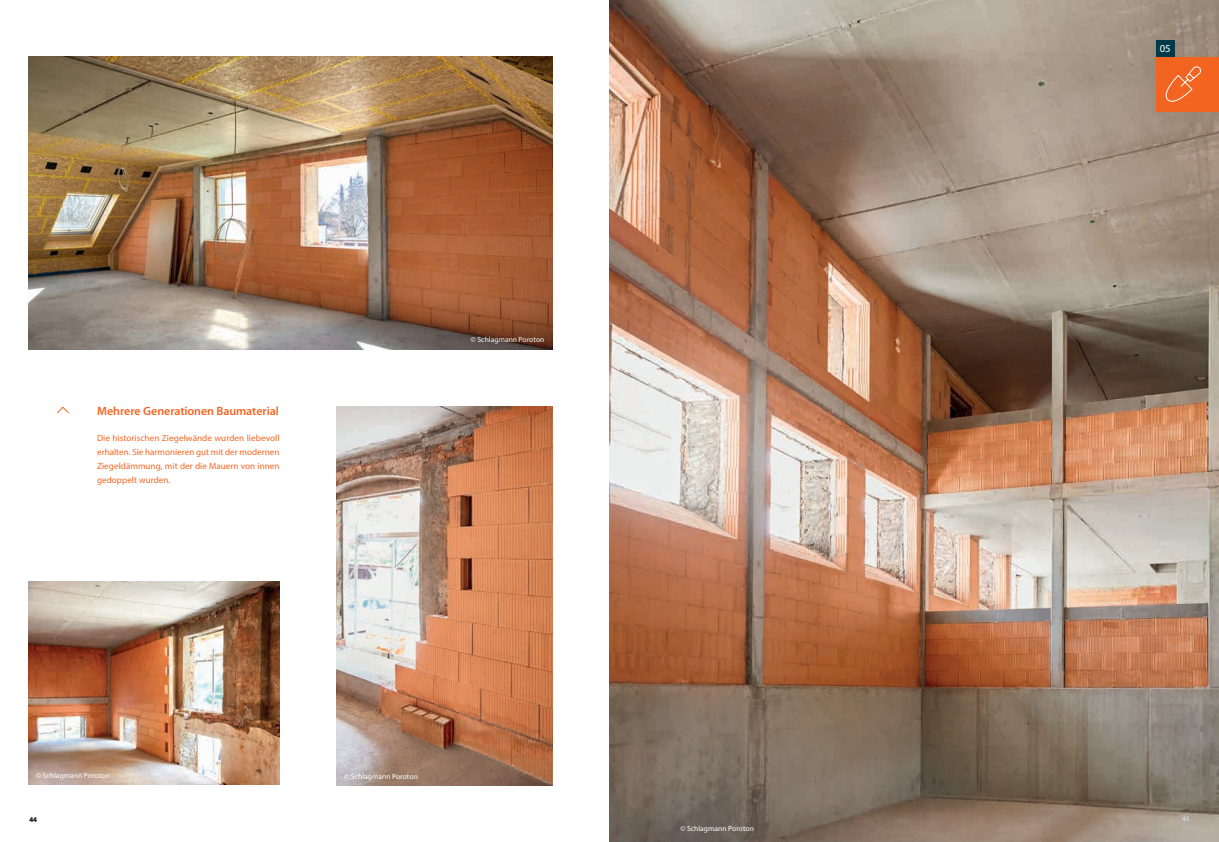
<style>
.page{position:relative;width:1219px;height:842px;background:#fff}
.page>*{position:absolute;margin:0;border:0;box-sizing:border-box;transform-origin:0 0}
.t1{font:600 12px "Myriad Pro";letter-spacing:-.005em;color:#f36421}
.t2{font:10.7px "Myriad Pro";color:#fff}
.t3{font:9px/14px "Myriad Pro";letter-spacing:.005em;color:#f36421;text-align:justify}
.t4{font:7.5px "Myriad Pro";letter-spacing:.01em;color:#fff}
.t5{font:600 7px "Myriad Pro";color:#231f20}
.t6{font:600 7px "Myriad Pro";color:#fff}
</style>
<div class="page">
<img style="left:609px;top:0;width:610px;height:842px">
<div style="left:1156px;top:41px;width:18px;height:36px;background:#003a49"></div>
<img style="left:336px;top:406px;width:217px;height:379px">
<img style="left:28px;top:581px;width:251px;height:203px">
<div style="left:1156px;top:57px;width:63px;height:55px;background:#f36421"></div>
<svg style="left:1165px;top:66px;width:36px;height:36px"></svg>
<img style="left:28px;top:56px;width:525px;height:293px">
<svg style="left:57px;top:407px;width:12px;height:6px"></svg>
<h1 class="t1" style="left:97px;top:403px;width:183px">Mehrere Generationen Baumaterial</h1>
<p class="t3" style="left:97px;top:431px;width:184px">Die historischen Ziegelwände wurden liebevoll erhalten. Sie harmonieren gut mit der modernen Ziegeldämmung, mit der die Mauern von innen gedoppelt wurden.</p>
<p class="t4" style="left:471px;top:334px;width:75px">© Schlagmann Poroton</p>
<p class="t4" style="left:36px;top:771px;width:75px">© Schlagmann Poroton</p>
<p class="t4" style="left:344px;top:772px;width:75px">© Schlagmann Poroton</p>
<p class="t2" style="left:1160px;top:42px;width:12px">05</p>
<p class="t5" style="left:29px;top:815px;width:9px">44</p>
<p class="t6" style="left:1182px;top:814px;width:9px">45</p>
<p class="t4" style="left:680px;top:823px;width:75px">© Schlagmann Poroton</p>
</div>
